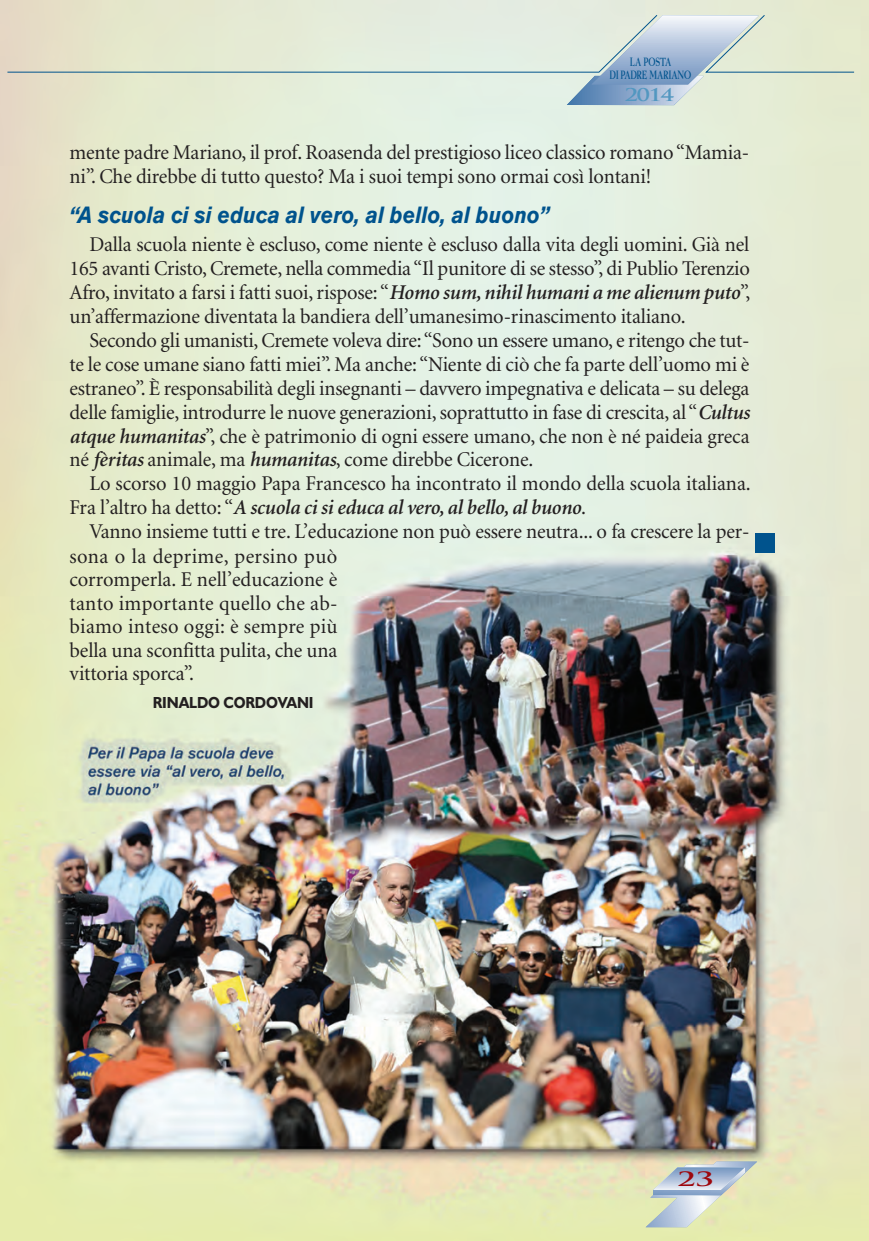
<style>
.page{position:relative;width:869px;height:1241px;background:#fff}
.page>*{position:absolute;margin:0;border:0;box-sizing:border-box;transform-origin:0 0}
.t1{font:italic 700 23.28px "Akzidenz Grotesk BE";color:#00538d;scale:.89 1}
.t2{font:21px/24px "Minion";letter-spacing:-.01em;color:#231f20}
.t3{font:700 19.25px "Trajan Pro";color:#9d070d;scale:1.6 1}
.t4{font:700 17.15px "Trajan Pro";color:#5297c0;scale:1.33 1}
.t5{font:700 16.1px "Humanist 521 BT";letter-spacing:-.005em;color:#231f20;scale:.91 1}
.t6{font:300 14px/13.8px "Graphic";color:#00538d;text-align:center;scale:.66 1}
.s1{font-weight:600;font-style:italic}
</style>
<div class="page">
<img style="left:0;top:0;width:868px;height:1240px">
<svg style="left:645px;top:1161px;width:111px;height:65px"></svg>
<svg style="left:7px;top:14px;width:847px;height:91px"></svg>
<div style="left:754px;top:533px;width:20px;height:20px;background:#00538d"></div>
<p class="t6" style="left:609px;top:54px;width:125px">LA POSTA<br>DI PADRE MARIANO</p>
<p class="t4" style="left:624px;top:85px;width:39px">2014</p>
<p class="t2" style="left:69px;top:142px;width:681px">mente padre Mariano, il prof. Roasenda del prestigioso liceo classico romano “Mamia&shy;ni”. Che direbbe di tutto questo? Ma i suoi tempi sono ormai così lontani!</p>
<p class="t1" style="left:69px;top:206px;width:541px">“A scuola ci si educa al vero, al bello, al buono”</p>
<p class="t2" style="left:69px;top:234px;width:682px;text-align:justify;text-indent:20px">Dalla scuola niente è escluso, come niente è escluso dalla vita degli uomini. Già nel 165 avanti Cristo, Cremete, nella commedia “Il punitore di se stesso”, di Publio Terenzio Afro, invitato a farsi i fatti suoi, rispose: “<span class="s1">Homo sum, nihil humani a me alienum puto</span>”, un’affermazione diventata la bandiera dell’umanesimo-rinascimento italiano.</p>
<p class="t2" style="left:69px;top:329px;width:681px;text-align:justify;text-indent:20px">Secondo gli umanisti, Cremete voleva dire: “Sono un essere umano, e ritengo che tut&shy;te le cose umane siano fatti miei”. Ma anche: “Niente di ciò che fa parte dell’uomo mi è estraneo”. È responsabilità degli insegnanti – davvero impegnativa e delicata – su delega delle famiglie, introdurre le nuove generazioni, soprattutto in fase di crescita, al “<span class="s1">Cultus atque humanitas</span>”, che è patrimonio di ogni essere umano, che non è né paideia greca né <span class="s1">fèritas</span> animale, ma <span class="s1">humanitas</span>, come direbbe Cicerone.</p>
<p class="t2" style="left:69px;top:473px;width:682px;text-indent:20px">Lo scorso 10 maggio Papa Francesco ha incontrato il mondo della scuola italiana.<br>Fra l’altro ha detto: “<span class="s1">A scuola ci si educa al vero, al bello, al buono</span>.</p>
<p class="t2" style="left:69px;top:521px;width:681px;text-indent:20px">Vanno insieme tutti e tre. L’educazione non può essere neutra... o fa crescere la per&shy;sona o la deprime, persino può<br>corromperla. E nell’educazione è<br>tanto importante quello che ab-<br>biamo inteso oggi: è sempre più<br>bella una sconfitta pulita, che una<br>vittoria sporca”.</p>
<p class="t5" style="left:153px;top:696px;width:178px">RINALDO CORDOVANI</p>
<p class="t3" style="left:676px;top:1167px;width:25px">23</p>
</div>
